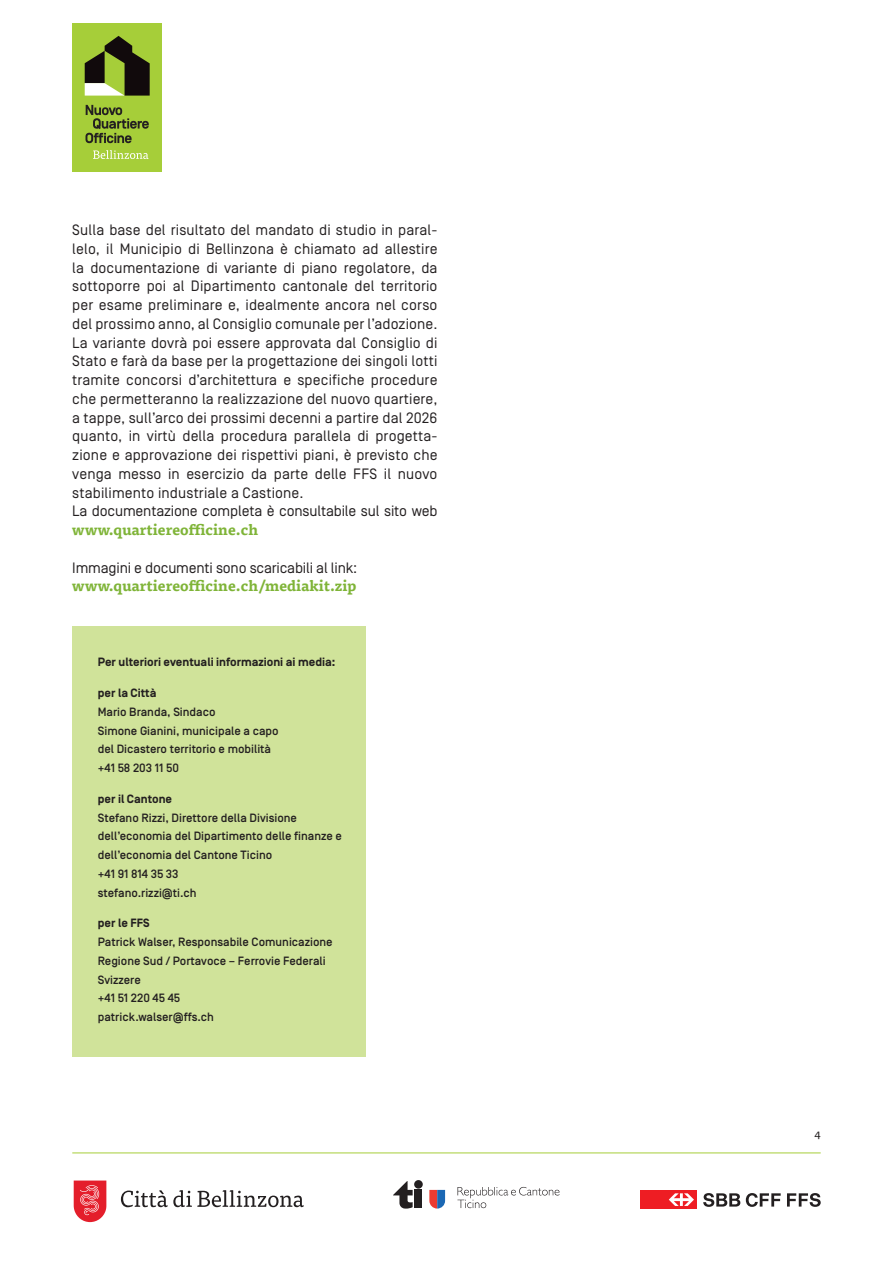
<style>
.page{position:relative;width:893px;height:1263px;background:#fff}
.page>*{position:absolute;margin:0;border:0;box-sizing:border-box;transform-origin:0 0}
.t1{font:15px/18.8px "Simplon Norm";letter-spacing:.01em;color:#231f20}
.t2{font:700 15px "Tisa OT";color:#7fb438}
.t3{font:15px "Simplon Norm";letter-spacing:-.01em;color:#231f20}
.t4{font:500 12px/18.8px "Simplon Norm";color:#231f20}
.t5{font:700 12px "Simplon Norm";color:#231f20}
.t6{font:12px "Tisa OT";color:#231f20}
</style>
<div class="page">
<svg style="left:121px;top:1190px;width:183px;height:17px"></svg>
<svg style="left:74px;top:1180px;width:32px;height:42px"></svg>
<svg style="left:703px;top:1193px;width:37px;height:14px"></svg>
<svg style="left:746px;top:1193px;width:35px;height:14px"></svg>
<svg style="left:787px;top:1193px;width:34px;height:14px"></svg>
<div style="left:640px;top:1190px;width:57px;height:19px;background:#ee1d23"></div>
<svg style="left:669px;top:1193px;width:25px;height:13px"></svg>
<hr style="left:72px;top:1152px;width:749px;height:1px;background:#a6ce39">
<div style="left:415px;top:1190px;width:7px;height:18px;background:#231f20"></div>
<div style="left:414px;top:1180px;width:9px;height:8px;background:#231f20;border-radius:50%"></div>
<svg style="left:393px;top:1181px;width:26px;height:27px"></svg>
<svg style="left:429px;top:1190px;width:16px;height:18px"></svg>
<svg style="left:457px;top:1187px;width:102px;height:21px"></svg>
<div style="left:72px;top:23px;width:90px;height:149px;background:#a6ce39"></div>
<svg style="left:85px;top:36px;width:65px;height:60px"></svg>
<svg style="left:86px;top:105px;width:63px;height:38px"></svg>
<svg style="left:93px;top:150px;width:56px;height:9px"></svg>
<div style="left:72px;top:626px;width:294px;height:431px;background:#d0e39a"></div>
<p class="t1" style="left:72px;top:221px;width:367px">Sulla base del risultato del mandato di studio in paral&shy;lelo, il Municipio di Bellinzona è chiamato ad allestire la documentazione di variante di piano regolatore, da sottoporre poi al Dipartimento cantonale del territorio per esame preliminare e, idealmente ancora nel corso del prossimo anno, al Consiglio comunale per l’adozione.<br>La variante dovrà poi essere approvata dal Consiglio di Stato e farà da base per la progettazione dei singoli lotti tramite concorsi d’architettura e specifiche procedure che permetteranno la realizzazione del nuovo quartiere, a tappe, sull’arco dei prossimi decenni a partire dal 2026 quanto, in virtù della procedura parallela di progetta&shy;zione e approvazione dei rispettivi piani, è previsto che venga messo in esercizio da parte delle FFS il nuovo stabilimento industriale a Castione.<br>La documentazione completa è consultabile sul sito web</p>
<p class="t2" style="left:72px;top:520px;width:187px">www.quartiereofficine.ch</p>
<p class="t3" style="left:72px;top:559px;width:287px">Immagini e documenti sono scaricabili al link:</p>
<p class="t2" style="left:72px;top:577px;width:286px">www.quartiereofficine.ch/mediakit.zip</p>
<p class="t5" style="left:98px;top:656px;width:239px">Per ulteriori eventuali informazioni ai media:</p>
<p class="t5" style="left:98px;top:687px;width:60px">per la Città</p>
<p class="t4" style="left:98px;top:703px;width:182px">Mario Branda, Sindaco<br>Simone Gianini, municipale a capo del Dicastero territorio e mobilità +41 58 203 11 50</p>
<p class="t5" style="left:98px;top:792px;width:76px">per il Cantone</p>
<p class="t4" style="left:98px;top:809px;width:246px">Stefano Rizzi, Direttore della Divisione dell’economia del Dipartimento delle finanze e dell’economia del Cantone Ticino<br>+41 91 814 35 33<br>stefano.rizzi@ti.ch</p>
<p class="t5" style="left:98px;top:917px;width:53px">per le FFS</p>
<p class="t4" style="left:98px;top:933px;width:236px">Patrick Walser, Responsabile Comunicazione<br>Regione Sud / Portavoce – Ferrovie Federali<br>Svizzere<br>+41 51 220 45 45<br>patrick.walser@ffs.ch</p>
<p class="t6" style="left:814px;top:1127px;width:8px">4</p>
</div>
